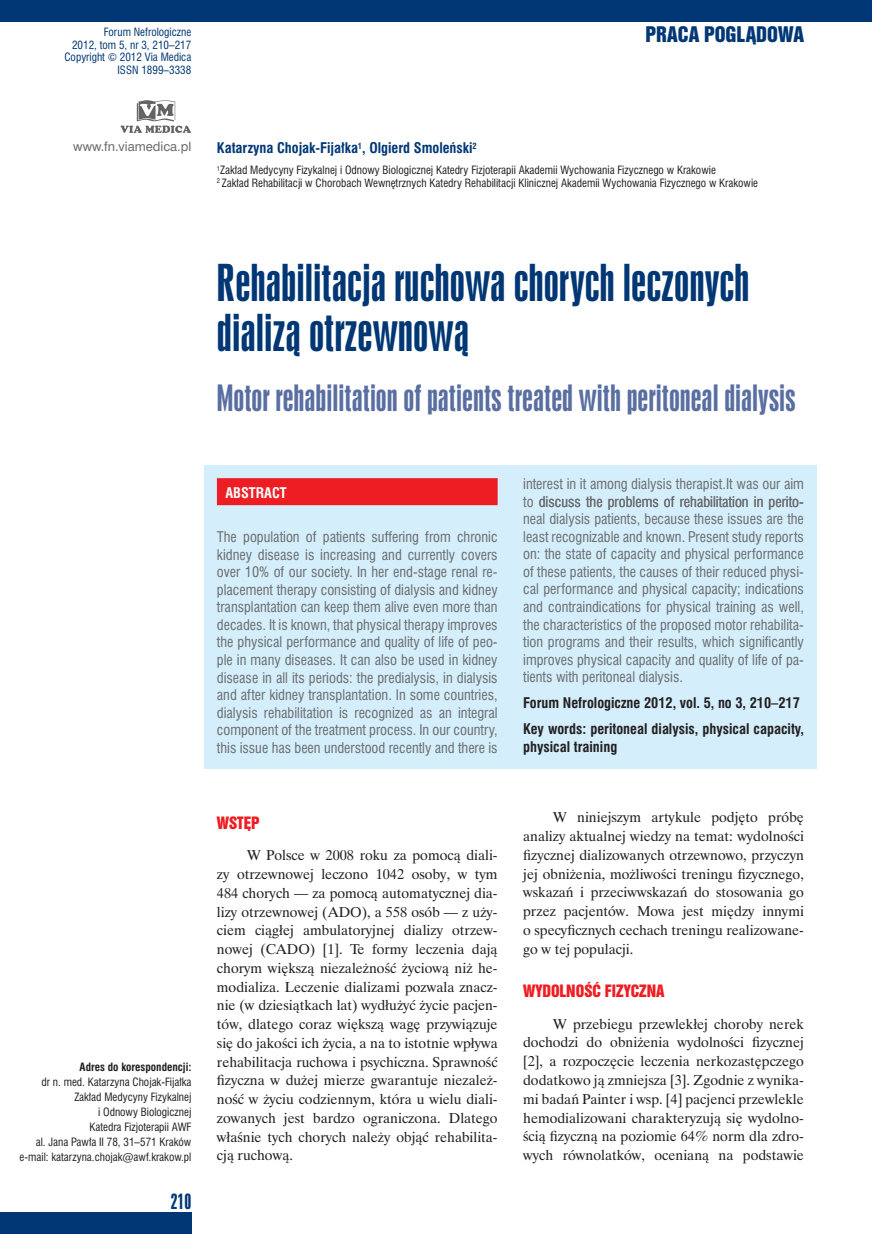
<style>
.page{position:relative;width:872px;height:1234px;background:#fff}
.page>*{position:absolute;margin:0;border:0;box-sizing:border-box;transform-origin:0 0}
._00_Tytuł_polski{font:42px/50.4px "Swis 924 PL";color:#013775}
._01_Tytuł_angielski{font:30px "Swis 924 PL";color:#596ea1}
.t1{font:18px "Swis 921 PL";color:#013775}
.t2{font:18px "Swis 924 PL";color:#013775}
._30_Tekst{font:14.25px/18.8px "Time Ibis EE";color:#231f20;text-align:justify}
._35_Śródtytuł_I{font:14.25px "Swis 921 PL";color:#ee1d23}
._15_Streszczenie_ang{font:13.5px/17.5px "Swis 721 Cn PL";color:#6c6d70;text-align:justify}
._15_Key_words{font:700 13.5px/17.5px "Swis 721 Cn PL";color:#231f20}
._05_Autorzy{font:700 13.5px "Swis 721 Cn PL";color:#013775}
._15_Streszczenie_ang-2{font:700 13.5px "Swis 721 Cn PL";color:#fff}
.t3{font:12px "Swis 721 PL";color:#6c6d70}
._10_Kliniki{font:10.5px/12.6px "Swis 721 Cn PL";color:#231f20}
._20_Adres_koresponde{font:10.5px/15px "Swis 721 Cn PL";color:#231f20;text-align:right}
.t4{font:10.5px "Swis 721 Cn PL";color:#013775}
._20_Adres_koresponde-2{font:700 10.5px "Swis 721 Cn PL";color:#231f20}
</style>
<div class="page">
<div style="left:0;top:1212px;width:191px;height:21px;background:#013775"></div>
<div style="left:0;top:0;width:872px;height:21px;background:#013775"></div>
<svg style="left:120px;top:100px;width:71px;height:33px"></svg>
<div style="left:204px;top:465px;width:612px;height:303px;background:#d4effb"></div>
<div style="left:217px;top:478px;width:280px;height:27px;background:#ee1d23"></div>
<p class="t4" style="left:104px;top:25px;width:89px">Forum Nefrologiczne</p>
<p class="t4" style="left:72px;top:38px;width:121px">2012, tom 5, nr 3, 210–217</p>
<p class="t4" style="left:64px;top:51px;width:129px">Copyright © 2012 Via Medica</p>
<p class="t4" style="left:117px;top:63px;width:75px">ISSN 1899–3338</p>
<p class="t1" style="left:645px;top:22px;width:160px">PRACA POGLĄDOWA</p>
<p class="t3" style="left:73px;top:138px;width:120px">www.fn.viamedica.pl</p>
<p class="_05_Autorzy" style="left:217px;top:139px;width:261px">Katarzyna Chojak-Fijałka<sup>1</sup>, Olgierd Smoleński<sup>2</sup></p>
<p class="_10_Kliniki" style="left:217px;top:164px;width:543px"><sup>1</sup>Zakład Medycyny Fizykalnej i Odnowy Biologicznej Katedry Fizjoterapii Akademii Wychowania Fizycznego w Krakowie<br><sup>2</sup> Zakład Rehabilitacji w Chorobach Wewnętrznych Katedry Rehabilitacji Klinicznej Akademii Wychowania Fizycznego w Krakowie</p>
<p class="_00_Tytuł_polski" style="left:217px;top:258px;width:534px">Rehabilitacja ruchowa chorych leczonych dializą otrzewnową</p>
<p class="_01_Tytuł_angielski" style="left:217px;top:377px;width:580px">Motor rehabilitation of patients treated with peritoneal dialysis</p>
<p class="_20_Adres_koresponde-2" style="left:80px;top:1059px;width:113px">Adres do korespondencji:</p>
<p class="_20_Adres_koresponde" style="left:42px;top:1074px;width:151px">dr n. med. Katarzyna Chojak-Fijałka</p>
<p class="_20_Adres_koresponde" style="left:74px;top:1089px;width:119px">Zakład Medycyny Fizykalnej i Odnowy Biologicznej</p>
<p class="_20_Adres_koresponde" style="left:89px;top:1119px;width:103px">Katedra Fizjoterapii AWF</p>
<p class="_20_Adres_koresponde" style="left:36px;top:1134px;width:157px">al. Jana Pawła II 78, 31–571 Kraków</p>
<p class="_20_Adres_koresponde" style="left:20px;top:1149px;width:173px">e-mail: katarzyna.chojak@awf.krakow.pl</p>
<p class="t2" style="left:171px;top:1188px;width:22px">210</p>
<p class="_15_Streszczenie_ang-2" style="left:225px;top:483px;width:63px">ABSTRACT</p>
<p class="_15_Streszczenie_ang" style="left:217px;top:528px;width:282px">The population of patients suffering from chronic kidney disease is increasing and currently covers over 10% of our society. In her end-stage renal re&shy;placement therapy consisting of dialysis and kidney transplantation can keep them alive even more than decades. It is known, that physical therapy improves the physical performance and quality of life of peo&shy;ple in many diseases. It can also be used in kidney disease in all its periods: the predialysis, in dialysis and after kidney transplantation. In some countries, dialysis rehabilitation is recognized as an integral component of the treatment process. In our country, this issue has been understood recently and there is</p>
<p class="_35_Śródtytuł_I" style="left:217px;top:812px;width:44px">WSTĘP</p>
<p class="_30_Tekst" style="left:217px;top:845px;width:282px;text-indent:30px">W Polsce w 2008 roku za pomocą diali&shy;zy otrzewnowej leczono 1042 osoby, w tym 484 chorych — za pomocą automatycznej dia&shy;lizy otrzewnowej (ADO), a 558 osób — z uży&shy;ciem ciągłej ambulatoryjnej dializy otrzew&shy;nowej (CADO) [1]. Te formy leczenia dają chorym większą niezależność życiową niż he&shy;modializa. Leczenie dializami pozwala znacz&shy;nie (w dziesiątkach lat) wydłużyć życie pacjen&shy;tów, dlatego coraz większą wagę przywiązuje się do jakości ich życia, a na to istotnie wpływa rehabilitacja ruchowa i psychiczna. Sprawność fizyczna w dużej mierze gwarantuje niezależ&shy;ność w życiu codziennym, która u wielu diali&shy;zowanych jest bardzo ograniczona. Dlatego właśnie tych chorych należy objąć rehabilita&shy;cją ruchową.</p>
<p class="_15_Streszczenie_ang" style="left:523px;top:475px;width:282px">interest in it among dialysis therapist.It was our aim to discuss the problems of rehabilitation in perito&shy;neal dialysis patients, because these issues are the least recognizable and known. Present study reports on: the state of capacity and physical performance of these patients, the causes of their reduced physi&shy;cal performance and physical capacity; indications and contraindications for physical training as well, the characteristics of the proposed motor rehabilita&shy;tion programs and their results, which significantly improves physical capacity and quality of life of pa&shy;tients with peritoneal dialysis.</p>
<p class="_15_Key_words" style="left:523px;top:694px;width:278px">Forum Nefrologiczne 2012, vol. 5, no 3, 210–217</p>
<p class="_15_Key_words" style="left:523px;top:720px;width:282px">Key words: peritoneal dialysis, physical capacity, physical training</p>
<p class="_30_Tekst" style="left:523px;top:807px;width:282px;text-indent:30px">W niniejszym artykule podjęto próbę analizy aktualnej wiedzy na temat: wydolności fizycznej dializowanych otrzewnowo, przyczyn jej obniżenia, możliwości treningu fizycznego, wskazań i przeciwwskazań do stosowania go przez pacjentów. Mowa jest między innymi o specyficznych cechach treningu realizowane&shy;go w tej populacji.</p>
<p class="_35_Śródtytuł_I" style="left:523px;top:980px;width:143px">WYDOLNOŚĆ FIZYCZNA</p>
<p class="_30_Tekst" style="left:523px;top:1014px;width:282px;text-indent:30px">W przebiegu przewlekłej choroby nerek dochodzi do obniżenia wydolności fizycznej [2], a rozpoczęcie leczenia nerkozastępczego dodatkowo ją zmniejsza [3]. Zgodnie z wynika&shy;mi badań Painter i wsp. [4] pacjenci przewlekle hemodializowani charakteryzują się wydolno&shy;ścią fizyczną na poziomie 64% norm dla zdro&shy;wych równolatków, ocenianą na podstawie</p>
</div>
